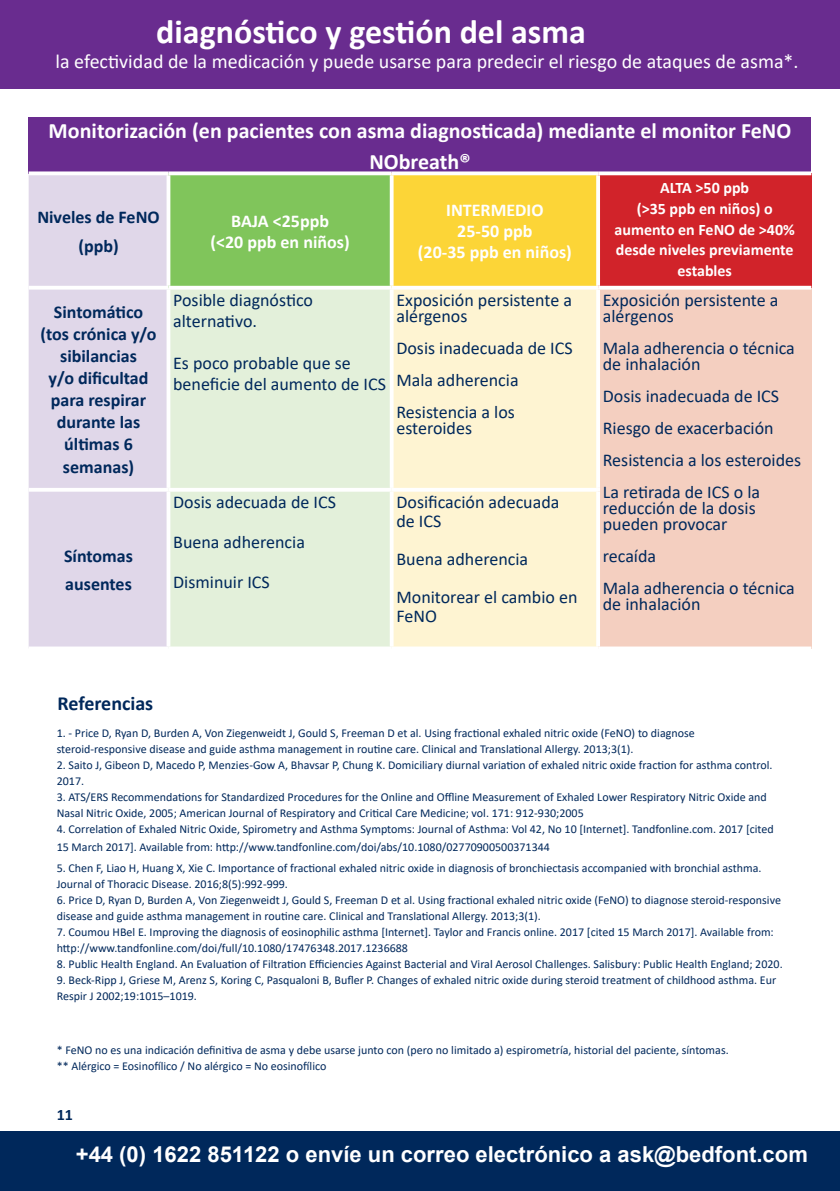
<style>
.page{position:relative;width:840px;height:1191px;background:#fff}
.page>*{position:absolute;margin:0;border:0;box-sizing:border-box;transform-origin:0 0}
.t1{font:700 34px "Calibri";color:#fff}
.t2{font:700 22px/30.6px "Calibri";color:#fff;text-align:center}
.t3{font:700 22px "Arial";color:#fff}
.t4{font:20px "Calibri";color:#fff}
.t5{font:700 20px "Calibri";color:#00285b}
.t6{font:18px/32px "Calibri";color:#00285b}
.t7{font:700 18px/22px "Calibri";color:#00285b;text-align:center}
.t8{font:700 18px/21px "Calibri";color:#fff;text-align:center}
.t9{font:700 16px/21px "Calibri";color:#fff;text-align:center}
.t10{font:700 16px "Calibri";color:#00285b}
.t11{font:12px/16px "Calibri";color:#00285b}
</style>
<div class="page">
<div style="left:0;top:1131px;width:839px;height:60px;background:#00285b"></div>
<div style="left:0;top:0;width:839px;height:89px;background:#692c8f"></div>
<div style="left:29px;top:117px;width:781px;height:56px;background:#692c8f"></div>
<div style="left:29px;top:175px;width:137px;height:471px;background:#e0d7e9"></div>
<div style="left:168px;top:173px;width:223px;height:115px;background:#80c55b"></div>
<div style="left:391px;top:173px;width:206px;height:115px;background:#fcd537"></div>
<div style="left:597px;top:173px;width:213px;height:115px;background:#d1232a"></div>
<div style="left:170px;top:290px;width:219px;height:356px;background:#e3f0da"></div>
<div style="left:393px;top:290px;width:203px;height:356px;background:#fef4d2"></div>
<div style="left:597px;top:288px;width:213px;height:360px;background:#f4cfc0"></div>
<svg style="left:166px;top:175px;width:4px;height:111px"></svg>
<svg style="left:389px;top:175px;width:4px;height:111px"></svg>
<hr style="left:596px;top:175px;width:3px;height:111px;background:#fff">
<svg style="left:29px;top:286px;width:137px;height:4px"></svg>
<svg style="left:168px;top:286px;width:223px;height:4px"></svg>
<svg style="left:166px;top:289px;width:4px;height:199px"></svg>
<svg style="left:391px;top:286px;width:206px;height:4px"></svg>
<svg style="left:389px;top:289px;width:4px;height:199px"></svg>
<svg style="left:597px;top:286px;width:213px;height:4px"></svg>
<hr style="left:596px;top:289px;width:3px;height:199px;background:#fff">
<svg style="left:29px;top:488px;width:138px;height:4px"></svg>
<hr style="left:168px;top:488px;width:223px;height:4px;background:#fff">
<svg style="left:166px;top:492px;width:1px;height:154px"></svg>
<svg style="left:391px;top:488px;width:208px;height:4px"></svg>
<svg style="left:389px;top:492px;width:1px;height:154px"></svg>
<hr style="left:596px;top:492px;width:3px;height:154px;background:#fff">
<svg style="left:29px;top:646px;width:139px;height:1px"></svg>
<svg style="left:170px;top:646px;width:220px;height:1px"></svg>
<svg style="left:392px;top:646px;width:205px;height:1px"></svg>
<svg style="left:597px;top:646px;width:213px;height:2px"></svg>
<svg style="left:29px;top:171px;width:139px;height:2px"></svg>
<svg style="left:168px;top:171px;width:223px;height:4px"></svg>
<svg style="left:391px;top:171px;width:206px;height:4px"></svg>
<svg style="left:597px;top:171px;width:213px;height:4px"></svg>
<h1 class="t1" style="left:156px;top:8px;width:431px">diagnóstico y gestión del asma</h1>
<h3 class="t4" style="left:56px;top:48px;width:744px">la efectividad de la medicación y puede usarse para predecir el riesgo de ataques de asma*.</h3>
<h2 class="t2" style="left:49px;top:115px;width:743px">Monitorización (en pacientes con asma diagnosticada) mediante el monitor FeNO<br>NObreath®</h2>
<h3 class="t7" style="left:37px;top:202px;width:124px;line-height:28.6px">Niveles de FeNO (ppb)</h3>
<h3 class="t8" style="left:210px;top:210px;width:140px">BAJA &lt;25ppb<br>(&lt;20 ppb en niños)</h3>
<h3 class="t8" style="left:417px;top:200px;width:155px">INTERMEDIO<br>25-50 ppb<br>(20-35 ppb en niños)</h3>
<h3 class="t7" style="left:40px;top:301px;width:117px">Sintomático (tos crónica y/o sibilancias<br>y/o dificultad para respirar durante las últimas 6 semanas)</h3>
<h3 class="t7" style="left:64px;top:541px;width:70px;line-height:28.6px;text-align:left">Síntomas ausentes</h3>
<h3 class="t6" style="left:173px;top:289px;width:141px;line-height:21px">Posible diagnóstico alternativo.</h3>
<h3 class="t6" style="left:173px;top:352px;width:214px;line-height:21px">Es poco probable que se beneficie del aumento de ICS</h3>
<h3 class="t6" style="left:396px;top:291px;width:177px;line-height:16px">Exposición persistente a alérgenos</h3>
<h3 class="t6" style="left:396px;top:331px;width:178px">Dosis inadecuada de ICS<br>Mala adherencia<br>Resistencia a los</h3>
<h3 class="t6" style="left:396px;top:411px;width:77px">esteroides</h3>
<h3 class="t6" style="left:173px;top:485px;width:164px">Dosis adecuada de ICS</h3>
<h3 class="t6" style="left:173px;top:525px;width:133px">Buena adherencia</h3>
<h3 class="t6" style="left:173px;top:565px;width:98px">Disminuir ICS</h3>
<h3 class="t6" style="left:396px;top:492px;width:164px;line-height:19px">Dosificación adecuada de ICS</h3>
<h3 class="t6" style="left:396px;top:540px;width:182px;line-height:38px">Buena adherencia<br>Monitorear el cambio en</h3>
<h3 class="t6" style="left:396px;top:600px;width:42px">FeNO</h3>
<h3 class="t9" style="left:614px;top:177px;width:182px">ALTA &gt;50 ppb<br>(&gt;35 ppb en niños) o aumento en FeNO de &gt;40% desde niveles previamente estables</h3>
<h3 class="t6" style="left:602px;top:291px;width:177px;line-height:16px">Exposición persistente a alérgenos</h3>
<h3 class="t6" style="left:602px;top:339px;width:193px;line-height:16px">Mala adherencia o técnica de inhalación</h3>
<h3 class="t6" style="left:602px;top:379px;width:200px">Dosis inadecuada de ICS<br>Riesgo de exacerbación<br>Resistencia a los esteroides<br>La retirada de ICS o la</h3>
<h3 class="t6" style="left:602px;top:499px;width:154px;line-height:16px">reducción de la dosis pueden provocar</h3>
<h3 class="t6" style="left:602px;top:539px;width:193px">recaída<br>Mala adherencia o técnica</h3>
<h3 class="t6" style="left:602px;top:587px;width:99px">de inhalación</h3>
<h3 class="t5" style="left:57px;top:689px;width:97px">Referencias</h3>
<p class="t11" style="left:57px;top:724px;width:639px">1. - Price D, Ryan D, Burden A, Von Ziegenweidt J, Gould S, Freeman D et al. Using fractional exhaled nitric oxide (FeNO) to diagnose steroid-responsive disease and guide asthma management in routine care. Clinical and Translational Allergy. 2013;3(1).</p>
<p class="t11" style="left:57px;top:756px;width:716px">2. Saito J, Gibeon D, Macedo P, Menzies-Gow A, Bhavsar P, Chung K. Domiciliary diurnal variation of exhaled nitric oxide fraction for asthma control.<br>2017.</p>
<p class="t11" style="left:57px;top:788px;width:711px">3. ATS/ERS Recommendations for Standardized Procedures for the Online and Offline Measurement of Exhaled Lower Respiratory Nitric Oxide and<br>Nasal Nitric Oxide, 2005; American Journal of Respiratory and Critical Care Medicine; vol. 171: 912-930;2005</p>
<p class="t11" style="left:57px;top:819px;width:718px;line-height:18px">4. Correlation of Exhaled Nitric Oxide, Spirometry and Asthma Symptoms: Journal of Asthma: Vol 42, No 10 [Internet]. Tandfonline.com. 2017 [cited<br>15 March 2017]. Available from: http://www.tandfonline.com/doi/abs/10.1080/02770900500371344</p>
<p class="t11" style="left:57px;top:860px;width:706px">5. Chen F, Liao H, Huang X, Xie C. Importance of fractional exhaled nitric oxide in diagnosis of bronchiectasis accompanied with bronchial asthma.<br>Journal of Thoracic Disease. 2016;8(5):992-999.</p>
<p class="t11" style="left:57px;top:892px;width:725px">6. Price D, Ryan D, Burden A, Von Ziegenweidt J, Gould S, Freeman D et al. Using fractional exhaled nitric oxide (FeNO) to diagnose steroid-responsive disease and guide asthma management in routine care. Clinical and Translational Allergy. 2013;3(1).</p>
<p class="t11" style="left:57px;top:924px;width:718px">7. Coumou HBel E. Improving the diagnosis of eosinophilic asthma [Internet]. Taylor and Francis online. 2017 [cited 15 March 2017]. Available from: http://www.tandfonline.com/doi/full/10.1080/17476348.2017.1236688</p>
<p class="t11" style="left:57px;top:956px;width:727px">8. Public Health England. An Evaluation of Filtration Efficiencies Against Bacterial and Viral Aerosol Challenges. Salisbury: Public Health England; 2020.</p>
<p class="t11" style="left:57px;top:972px;width:720px">9. Beck-Ripp J, Griese M, Arenz S, Koring C, Pasqualoni B, Bufler P. Changes of exhaled nitric oxide during steroid treatment of childhood asthma. Eur<br>Respir J 2002;19:1015–1019.</p>
<p class="t11" style="left:57px;top:1041px;width:673px">* FeNO no es una indicación definitiva de asma y debe usarse junto con (pero no limitado a) espirometría, historial del paciente, síntomas. ** Alérgico = Eosinofílico / No alérgico = No eosinofílico</p>
<h3 class="t10" style="left:57px;top:1103px;width:18px">11</h3>
<h2 class="t3" style="left:76px;top:1139px;width:733px">+44 (0) 1622 851122 o envíe un correo electrónico a ask@bedfont.com</h2>
</div>
